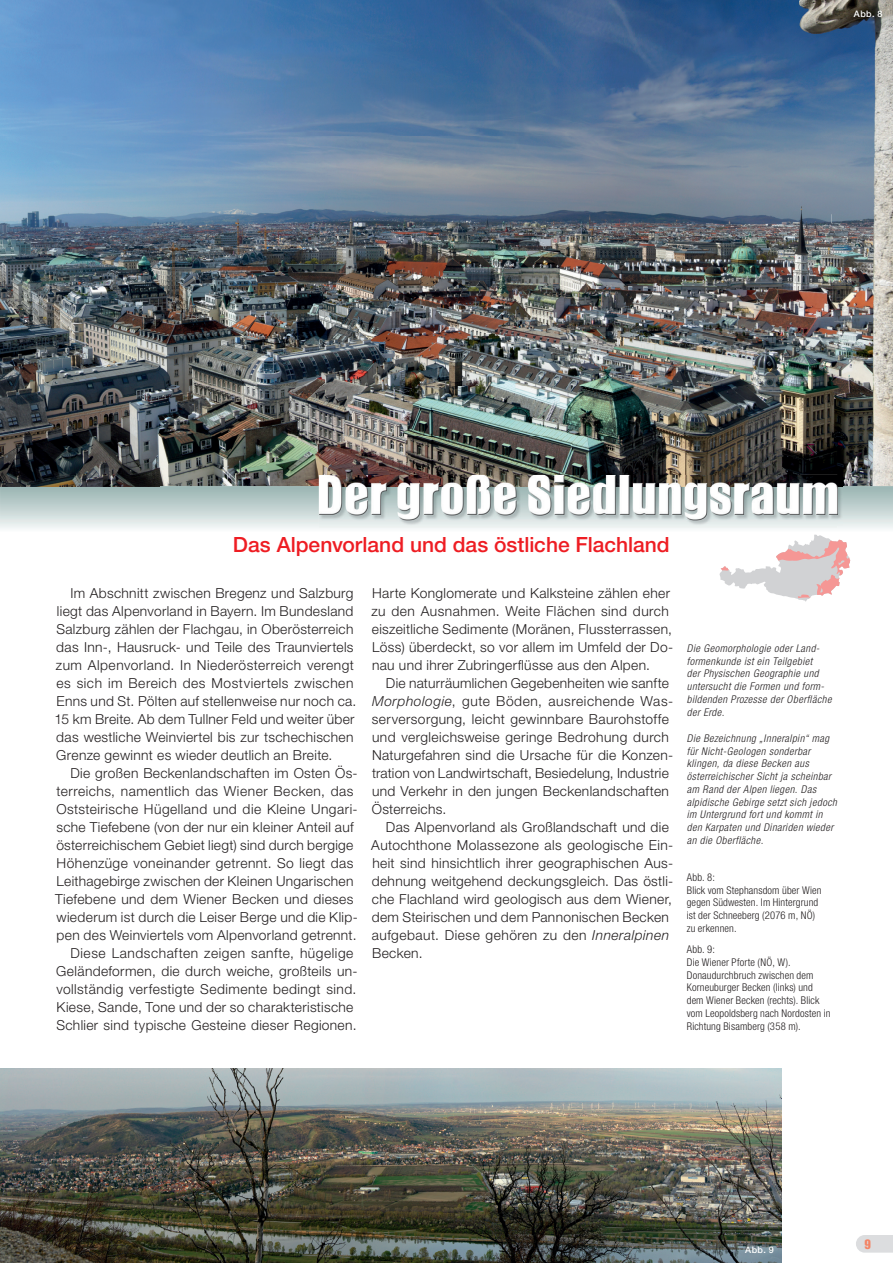
<style>
.page{position:relative;width:893px;height:1263px;background:#fff}
.page>*{position:absolute;margin:0;border:0;box-sizing:border-box;transform-origin:0 0}
.t1{font:500 21px "Helvetica Neue LT Pro";color:#ee1d23}
.t2{font:300 13.8px/18px "Helvetica Neue LT Pro";letter-spacing:.025em;color:#231f20}
.t3{font:12px "Gabo Drive";color:#f48465}
.t4{font:italic 300 condensed 10.65px/12.8px "Helvetica Neue LT Pro";letter-spacing:.045em;color:#231f20}
.t5{font:300 condensed 10.65px/12.8px "Helvetica Neue LT Pro";letter-spacing:.01em;color:#231f20}
.t6{font:500 9px "Helvetica Neue LT Pro";letter-spacing:.05em;color:#fff}
.s1{font-style:italic}
</style>
<div class="page">
<img style="left:0;top:0;width:893px;height:436px">
<img style="left:0;top:436px;width:320px;height:40px">
<img style="left:320px;top:436px;width:479px;height:39px">
<img style="left:799px;top:436px;width:94px;height:40px">
<img style="left:0;top:1069px;width:781px;height:194px">
<svg style="left:856px;top:1235px;width:37px;height:17px"></svg>
<svg style="left:0;top:476px;width:893px;height:126px"></svg>
<img style="left:319px;top:475px;width:518px;height:53px">
<img style="left:320px;top:476px;width:517px;height:10px">
<p class="t6" style="left:854px;top:9px;width:30px">Abb. 8</p>
<h1 class="t1" style="left:233px;top:532px;width:438px">Das Alpenvorland und das östliche Flachland</h1>
<p class="t2" style="left:55px;top:583px;width:303px;text-indent:16px">Im Abschnitt zwischen Bregenz und Salzburg liegt das Alpenvorland in Bayern. Im Bundesland Salzburg zählen der Flachgau, in Oberösterreich das Inn-, Hausruck- und Teile des Traunviertels zum Alpenvorland. In Niederösterreich verengt es sich im Bereich des Mostviertels zwischen Enns und St. Pölten auf stellenweise nur noch ca.<br>15 km Breite. Ab dem Tullner Feld und weiter über das westliche Weinviertel bis zur tschechischen Grenze gewinnt es wieder deutlich an Breite.</p>
<p class="t2" style="left:70px;top:763px;width:289px">Die großen Beckenlandschaften im Osten Ös-</p>
<p class="t2" style="left:57px;top:781px;width:298px">terreichs, namentlich das Wiener Becken, das</p>
<p class="t2" style="left:56px;top:799px;width:303px">Oststeirische Hügelland und die Kleine Ungari-</p>
<p class="t2" style="left:56px;top:817px;width:299px">sche Tiefebene (von der nur ein kleiner Anteil auf</p>
<p class="t2" style="left:56px;top:835px;width:298px">österreichischem Gebiet liegt) sind durch bergige</p>
<p class="t2" style="left:57px;top:853px;width:298px">Höhenzüge voneinander getrennt. So liegt das</p>
<p class="t2" style="left:57px;top:871px;width:298px">Leithagebirge zwischen der Kleinen Ungarischen</p>
<p class="t2" style="left:55px;top:889px;width:300px">Tiefebene und dem Wiener Becken und dieses</p>
<p class="t2" style="left:57px;top:907px;width:303px">wiederum ist durch die Leiser Berge und die Klip-</p>
<p class="t2" style="left:57px;top:925px;width:301px">pen des Weinviertels vom Alpenvorland getrennt.</p>
<p class="t2" style="left:70px;top:943px;width:284px">Diese Landschaften zeigen sanfte, hügelige</p>
<p class="t2" style="left:56px;top:961px;width:303px">Geländeformen, die durch weiche, großteils un-</p>
<p class="t2" style="left:56px;top:979px;width:302px">vollständig verfestigte Sedimente bedingt sind.</p>
<p class="t2" style="left:57px;top:997px;width:298px">Kiese, Sande, Tone und der so charakteristische</p>
<p class="t2" style="left:56px;top:1015px;width:302px">Schlier sind typische Gesteine dieser Regionen.</p>
<p class="t2" style="left:371px;top:583px;width:303px">Harte Konglomerate und Kalksteine zählen eher zu den Ausnahmen. Weite Flächen sind durch eiszeitliche Sedimente (Moränen, Flussterrassen, Löss) überdeckt, so vor allem im Umfeld der Do&shy;nau und ihrer Zubringerflüsse aus den Alpen.</p>
<p class="t2" style="left:372px;top:673px;width:303px;text-indent:14px">Die naturräumlichen Gegebenheiten wie sanfte <span class="s1">Morphologie</span>, gute Böden, ausreichende Was&shy;serversorgung, leicht gewinnbare Baurohstoffe und vergleichsweise geringe Bedrohung durch Naturgefahren sind die Ursache für die Konzen&shy;tration von Landwirtschaft, Besiedelung, Industrie und Verkehr in den jungen Beckenlandschaften Österreichs.</p>
<p class="t2" style="left:371px;top:817px;width:303px;text-indent:15px">Das Alpenvorland als Großlandschaft und die Autochthone Molassezone als geologische Ein&shy;heit sind hinsichtlich ihrer geographischen Aus&shy;dehnung weitgehend deckungsgleich. Das östli&shy;che Flachland wird geologisch aus dem Wiener, dem Steirischen und dem Pannonischen Becken aufgebaut. Diese gehören zu den <span class="s1">Inneralpinen </span>Becken.</p>
<p class="t4" style="left:687px;top:642px;width:146px">Die Geomorphologie oder Land&shy;formenkunde ist ein Teilgebiet<br>der Physischen Geographie und untersucht die Formen und form&shy;bildenden Prozesse der Oberfläche der Erde.</p>
<p class="t4" style="left:687px;top:732px;width:152px">Die Bezeichnung „Inneralpin“ mag für Nicht-Geologen sonderbar klingen, da diese Becken aus österreichischer Sicht ja scheinbar am Rand der Alpen liegen. Das alpidische Gebirge setzt sich jedoch im Untergrund fort und kommt in den Karpaten und Dinariden wieder an die Oberfläche.</p>
<p class="t5" style="left:687px;top:870px;width:136px">Abb. 8:<br>Blick vom Stephansdom über Wien gegen Südwesten. Im Hintergrund ist der Schneeberg (2076 m, NÖ) zu erkennen.</p>
<p class="t5" style="left:687px;top:943px;width:145px">Abb. 9:<br>Die Wiener Pforte (NÖ, W).<br>Donaudurchbruch zwischen dem<br>Korneuburger Becken (links) und dem Wiener Becken (rechts). Blick vom Leopoldsberg nach Nordosten in<br>Richtung Bisamberg (358 m).</p>
<p class="t6" style="left:745px;top:1245px;width:30px">Abb. 9</p>
<p class="t3" style="left:865px;top:1235px;width:8px">9</p>
</div>
